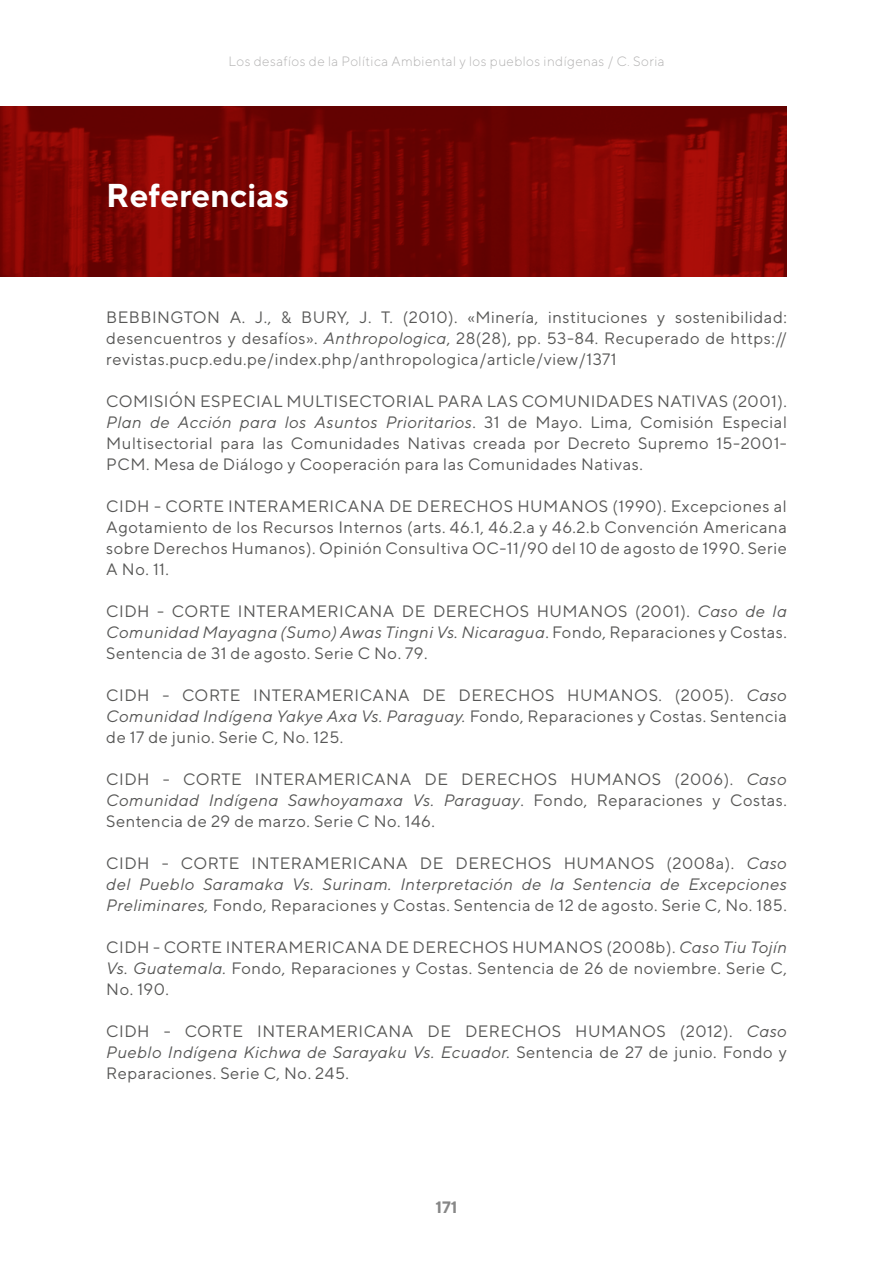
<style>
.page{position:relative;width:893px;height:1263px;background:#fff}
.page>*{position:absolute;margin:0;border:0;box-sizing:border-box;transform-origin:0 0}
.t1{font:700 33px "TT Norms";color:#fff}
.t2{font:16.5px/21px "TT Norms";letter-spacing:.03em;color:#575756;text-align:justify}
.t3{font:700 16.5px "TT Norms";color:#878787}
.t4{font:300 13.5px "TT Norms";letter-spacing:.03em;color:#b3b2b2}
.s1{font-style:italic}
</style>
<div class="page">
<img style="left:0;top:106px;width:787px;height:170px">
<p class="t4" style="left:229px;top:53px;width:438px">Los desafíos de la Política Ambiental y los pueblos indígenas / C. Soria</p>
<h1 class="t1" style="left:106px;top:175px;width:184px">Referencias</h1>
<p class="t2" style="left:106px;top:306px;width:682px">BEBBINGTON A. J., &amp; BURY, J. T. (2010). «Minería, instituciones y sostenibilidad: desencuentros y desafíos». <span class="s1">Anthropologica</span>, 28(28), pp. 53-84. Recuperado de https:// revistas.pucp.edu.pe/index.php/anthropologica/article/view/1371</p>
<p class="t2" style="left:106px;top:390px;width:682px">COMISIÓN ESPECIAL MULTISECTORIAL PARA LAS COMUNIDADES NATIVAS (2001).<br><span class="s1">Plan de Acción para los Asuntos Prioritarios</span>. 31 de Mayo. Lima, Comisión Especial Multisectorial para las Comunidades Nativas creada por Decreto Supremo 15-2001- PCM. Mesa de Diálogo y Cooperación para las Comunidades Nativas.</p>
<p class="t2" style="left:106px;top:495px;width:682px">CIDH - CORTE INTERAMERICANA DE DERECHOS HUMANOS (1990). Excepciones al Agotamiento de los Recursos Internos (arts. 46.1, 46.2.a y 46.2.b Convención Americana sobre Derechos Humanos). Opinión Consultiva OC-11/90 del 10 de agosto de 1990. Serie A No. 11.</p>
<p class="t2" style="left:106px;top:600px;width:682px">CIDH - CORTE INTERAMERICANA DE DERECHOS HUMANOS (2001). <span class="s1">Caso de la Comunidad Mayagna (Sumo) Awas Tingni Vs. Nicaragua</span>. Fondo, Reparaciones y Costas.<br>Sentencia de 31 de agosto. Serie C No. 79.</p>
<p class="t2" style="left:106px;top:684px;width:682px">CIDH - CORTE INTERAMERICANA DE DERECHOS HUMANOS. (2005). <span class="s1">Caso Comunidad Indígena Yakye Axa Vs. Paraguay.</span> Fondo, Reparaciones y Costas. Sentencia de 17 de junio. Serie C, No. 125.</p>
<p class="t2" style="left:106px;top:768px;width:682px">CIDH - CORTE INTERAMERICANA DE DERECHOS HUMANOS (2006). <span class="s1">Caso Comunidad Indígena Sawhoyamaxa Vs. Paraguay</span>. Fondo, Reparaciones y Costas.<br>Sentencia de 29 de marzo. Serie C No. 146.</p>
<p class="t2" style="left:106px;top:852px;width:682px">CIDH - CORTE INTERAMERICANA DE DERECHOS HUMANOS (2008a). <span class="s1">Caso del Pueblo Saramaka Vs. Surinam. Interpretación de la Sentencia de Excepciones Preliminares,</span> Fondo, Reparaciones y Costas. Sentencia de 12 de agosto. Serie C, No. 185.</p>
<p class="t2" style="left:106px;top:936px;width:682px">CIDH - CORTE INTERAMERICANA DE DERECHOS HUMANOS (2008b). <span class="s1">Caso Tiu Tojín Vs. Guatemala.</span> Fondo, Reparaciones y Costas. Sentencia de 26 de noviembre. Serie C, No. 190.</p>
<p class="t2" style="left:106px;top:1020px;width:682px">CIDH - CORTE INTERAMERICANA DE DERECHOS HUMANOS (2012). <span class="s1">Caso Pueblo Indígena Kichwa de Sarayaku Vs. Ecuador.</span> Sentencia de 27 de junio. Fondo y Reparaciones. Serie C, No. 245.</p>
<p class="t3" style="left:435px;top:1196px;width:24px">171</p>
</div>
